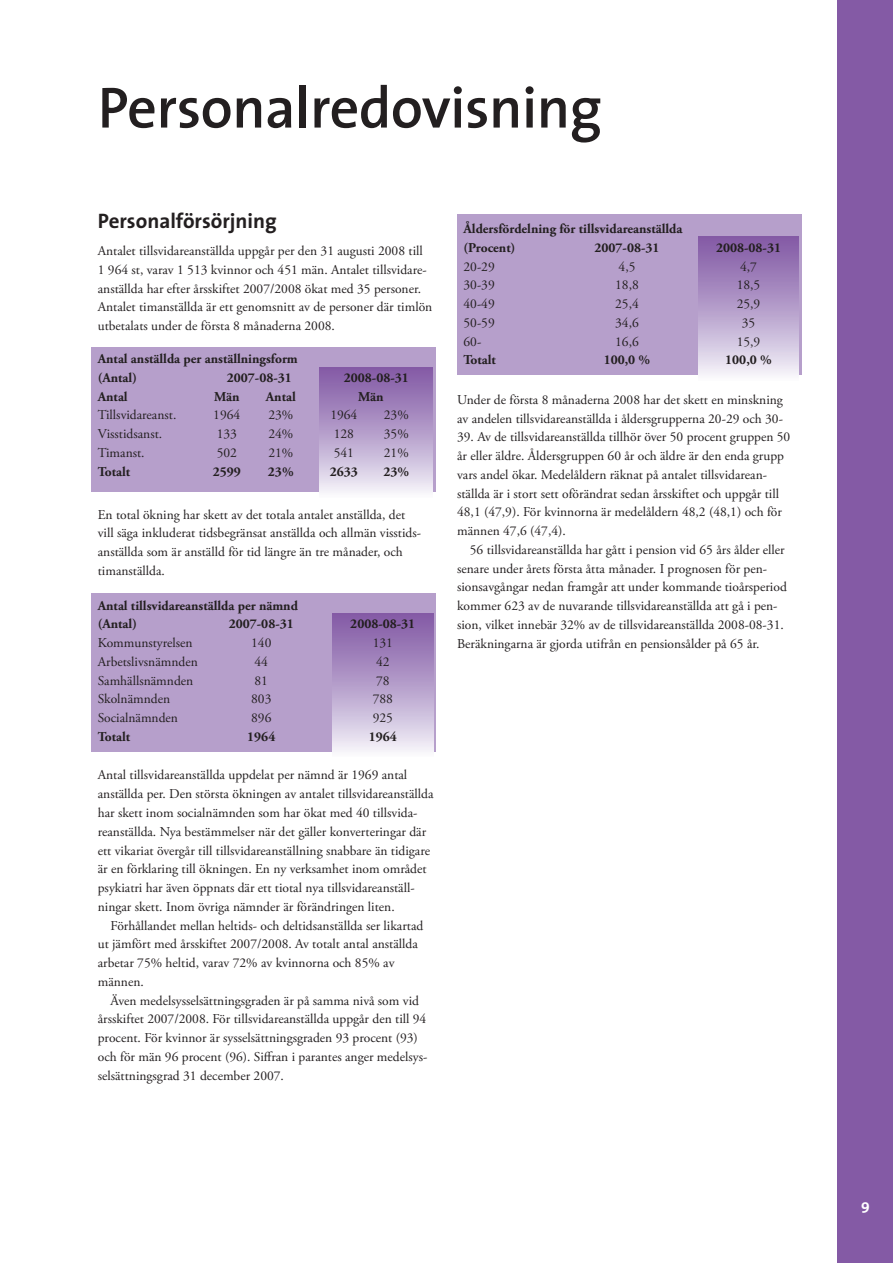
<style>
.page{position:relative;width:893px;height:1263px;background:#fff}
.page>*{position:absolute;margin:0;border:0;box-sizing:border-box;transform-origin:0 0}
.Huvudrubrik{font:600 58.5px "The Sans";letter-spacing:-.01em;color:#231f20}
.Mellanrubrik{font:700 21px "The Sans";color:#231f20}
.t1{font:700 15px "The Sans";color:#fff}
.Brödtext_m_indrag{font:13.5px/18.8px "Adobe Garamond Pro";color:#231f20}
.Brödtext_m_indrag-2{font:700 13.5px "Adobe Garamond Pro";color:#231f20}
</style>
<div class="page">
<div style="left:838px;top:0;width:55px;height:1263px;background:#845aa5"></div>
<div style="left:91px;top:347px;width:345px;height:144px;background:#b69fcb"></div>
<div style="left:319px;top:367px;width:113px;height:130px;background:linear-gradient(to bottom,#7d52a1,#f2f1f8)"></div>
<div style="left:91px;top:593px;width:345px;height:158px;background:#b69fcb"></div>
<div style="left:332px;top:613px;width:101px;height:144px;background:linear-gradient(to bottom,#7d52a1,#f3f2f8)"></div>
<div style="left:457px;top:214px;width:344px;height:161px;background:#b69fcb"></div>
<div style="left:698px;top:237px;width:101px;height:144px;background:linear-gradient(to bottom,#7d53a1,#f4f2f9)"></div>
<p class="Huvudrubrik" style="left:98px;top:59px;width:506px">Personalredovisning</p>
<p class="Mellanrubrik" style="left:98px;top:203px;width:181px">Personalförsörjning</p>
<p class="Brödtext_m_indrag" style="left:98px;top:242px;width:336px">Antalet tillsvidareanställda uppgår per den 31 augusti 2008 till 1 964 st, varav 1 513 kvinnor och 451 män. Antalet tillsvidare&shy;anställda har efter årsskiftet 2007/2008 ökat med 35 personer.<br>Antalet timanställda är ett genomsnitt av de personer där timlön utbetalats under de första 8 månaderna 2008.</p>
<p class="Brödtext_m_indrag-2" style="left:98px;top:351px;width:201px">Antal anställda per anställningsform</p>
<p class="Brödtext_m_indrag-2" style="left:98px;top:370px;width:41px">(Antal)</p>
<p class="Brödtext_m_indrag-2" style="left:227px;top:370px;width:67px">2007-08-31</p>
<p class="Brödtext_m_indrag-2" style="left:344px;top:370px;width:67px">2008-08-31</p>
<p class="Brödtext_m_indrag-2" style="left:98px;top:388px;width:31px">Antal</p>
<p class="Brödtext_m_indrag-2" style="left:214px;top:388px;width:27px">Män</p>
<p class="Brödtext_m_indrag-2" style="left:266px;top:388px;width:31px">Antal</p>
<p class="Brödtext_m_indrag-2" style="left:358px;top:388px;width:27px">Män</p>
<p class="Brödtext_m_indrag" style="left:98px;top:406px;width:80px">Tillsvidareanst.</p>
<p class="Brödtext_m_indrag" style="left:213px;top:406px;width:29px">1964</p>
<p class="Brödtext_m_indrag" style="left:268px;top:406px;width:26px">23%</p>
<p class="Brödtext_m_indrag" style="left:330px;top:406px;width:28px">1964</p>
<p class="Brödtext_m_indrag" style="left:384px;top:406px;width:26px">23%</p>
<p class="Brödtext_m_indrag" style="left:98px;top:425px;width:66px">Visstidsanst.</p>
<p class="Brödtext_m_indrag" style="left:217px;top:425px;width:22px">133</p>
<p class="Brödtext_m_indrag" style="left:268px;top:425px;width:26px">24%</p>
<p class="Brödtext_m_indrag" style="left:334px;top:425px;width:22px">128</p>
<p class="Brödtext_m_indrag" style="left:384px;top:425px;width:26px">35%</p>
<p class="Brödtext_m_indrag" style="left:98px;top:444px;width:48px">Timanst.</p>
<p class="Brödtext_m_indrag" style="left:217px;top:444px;width:22px">502</p>
<p class="Brödtext_m_indrag" style="left:268px;top:444px;width:26px">21%</p>
<p class="Brödtext_m_indrag" style="left:334px;top:444px;width:22px">541</p>
<p class="Brödtext_m_indrag" style="left:384px;top:444px;width:26px">21%</p>
<p class="Brödtext_m_indrag-2" style="left:98px;top:463px;width:34px">Totalt</p>
<p class="Brödtext_m_indrag-2" style="left:213px;top:463px;width:30px">2599</p>
<p class="Brödtext_m_indrag-2" style="left:268px;top:463px;width:27px">23%</p>
<p class="Brödtext_m_indrag-2" style="left:330px;top:463px;width:30px">2633</p>
<p class="Brödtext_m_indrag-2" style="left:383px;top:463px;width:27px">23%</p>
<p class="Brödtext_m_indrag" style="left:98px;top:505px;width:325px">En total ökning har skett av det totala antalet anställda, det vill säga inkluderat tidsbegränsat anställda och allmän visstids&shy;anställda som är anställd för tid längre än tre månader, och timanställda.</p>
<p class="Brödtext_m_indrag-2" style="left:98px;top:597px;width:202px">Antal tillsvidareanställda per nämnd</p>
<p class="Brödtext_m_indrag-2" style="left:98px;top:616px;width:41px">(Antal)</p>
<p class="Brödtext_m_indrag-2" style="left:229px;top:616px;width:67px">2007-08-31</p>
<p class="Brödtext_m_indrag-2" style="left:350px;top:616px;width:67px">2008-08-31</p>
<p class="Brödtext_m_indrag" style="left:98px;top:634px;width:96px">Kommunstyrelsen</p>
<p class="Brödtext_m_indrag" style="left:251px;top:634px;width:22px">140</p>
<p class="Brödtext_m_indrag" style="left:373px;top:634px;width:22px">131</p>
<p class="Brödtext_m_indrag" style="left:98px;top:653px;width:102px">Arbetslivsnämnden</p>
<p class="Brödtext_m_indrag" style="left:255px;top:653px;width:15px">44</p>
<p class="Brödtext_m_indrag" style="left:376px;top:653px;width:15px">42</p>
<p class="Brödtext_m_indrag" style="left:98px;top:671px;width:97px">Samhällsnämnden</p>
<p class="Brödtext_m_indrag" style="left:255px;top:671px;width:15px">81</p>
<p class="Brödtext_m_indrag" style="left:376px;top:671px;width:15px">78</p>
<p class="Brödtext_m_indrag" style="left:98px;top:690px;width:74px">Skolnämnden</p>
<p class="Brödtext_m_indrag" style="left:251px;top:690px;width:22px">803</p>
<p class="Brödtext_m_indrag" style="left:373px;top:690px;width:22px">788</p>
<p class="Brödtext_m_indrag" style="left:98px;top:709px;width:82px">Socialnämnden</p>
<p class="Brödtext_m_indrag" style="left:251px;top:709px;width:22px">896</p>
<p class="Brödtext_m_indrag" style="left:373px;top:709px;width:22px">925</p>
<p class="Brödtext_m_indrag-2" style="left:98px;top:729px;width:34px">Totalt</p>
<p class="Brödtext_m_indrag-2" style="left:247px;top:729px;width:30px">1964</p>
<p class="Brödtext_m_indrag-2" style="left:369px;top:729px;width:30px">1964</p>
<p class="Brödtext_m_indrag" style="left:98px;top:766px;width:337px">Antal tillsvidareanställda uppdelat per nämnd är 1969 antal anställda per. Den största ökningen av antalet tillsvidareanställda har skett inom socialnämnden som har ökat med 40 tillsvida&shy;reanställda. Nya bestämmelser när det gäller konverteringar där ett vikariat övergår till tillsvidareanställning snabbare än tidigare är en förklaring till ökningen. En ny verksamhet inom området psykiatri har även öppnats där ett tiotal nya tillsvidareanställ&shy;ningar skett. Inom övriga nämnder är förändringen liten.</p>
<p class="Brödtext_m_indrag" style="left:98px;top:916px;width:327px;text-indent:13px">Förhållandet mellan heltids- och deltidsanställda ser likartad ut jämfört med årsskiftet 2007/2008. Av totalt antal anställda arbetar 75% heltid, varav 72% av kvinnorna och 85% av männen.</p>
<p class="Brödtext_m_indrag" style="left:98px;top:991px;width:331px;text-indent:13px">Även medelsysselsättningsgraden är på samma nivå som vid årsskiftet 2007/2008. För tillsvidareanställda uppgår den till 94 procent. För kvinnor är sysselsättningsgraden 93 procent (93) och för män 96 procent (96). Siffran i parantes anger medelsys&shy;selsättningsgrad 31 december 2007.</p>
<p class="Brödtext_m_indrag-2" style="left:463px;top:221px;width:220px">Åldersfördelning för tillsvidareanställda</p>
<p class="Brödtext_m_indrag-2" style="left:463px;top:240px;width:53px">(Procent)</p>
<p class="Brödtext_m_indrag-2" style="left:594px;top:240px;width:67px">2007-08-31</p>
<p class="Brödtext_m_indrag-2" style="left:716px;top:240px;width:67px">2008-08-31</p>
<p class="Brödtext_m_indrag" style="left:463px;top:257px;width:33px">20-29</p>
<p class="Brödtext_m_indrag" style="left:619px;top:257px;width:18px">4,5</p>
<p class="Brödtext_m_indrag" style="left:740px;top:257px;width:18px">4,7</p>
<p class="Brödtext_m_indrag" style="left:463px;top:276px;width:33px">30-39</p>
<p class="Brödtext_m_indrag" style="left:615px;top:276px;width:25px">18,8</p>
<p class="Brödtext_m_indrag" style="left:737px;top:276px;width:25px">18,5</p>
<p class="Brödtext_m_indrag" style="left:463px;top:295px;width:33px">40-49</p>
<p class="Brödtext_m_indrag" style="left:615px;top:295px;width:25px">25,4</p>
<p class="Brödtext_m_indrag" style="left:737px;top:295px;width:25px">25,9</p>
<p class="Brödtext_m_indrag" style="left:463px;top:314px;width:33px">50-59</p>
<p class="Brödtext_m_indrag" style="left:615px;top:314px;width:25px">34,6</p>
<p class="Brödtext_m_indrag" style="left:742px;top:314px;width:15px">35</p>
<p class="Brödtext_m_indrag" style="left:463px;top:332px;width:19px">60-</p>
<p class="Brödtext_m_indrag" style="left:615px;top:332px;width:25px">16,6</p>
<p class="Brödtext_m_indrag" style="left:737px;top:332px;width:25px">15,9</p>
<p class="Brödtext_m_indrag-2" style="left:463px;top:352px;width:34px">Totalt</p>
<p class="Brödtext_m_indrag-2" style="left:604px;top:352px;width:48px">100,0 %</p>
<p class="Brödtext_m_indrag-2" style="left:725px;top:352px;width:48px">100,0 %</p>
<p class="Brödtext_m_indrag" style="left:457px;top:391px;width:327px">Under de första 8 månaderna 2008 har det skett en minskning av andelen tillsvidareanställda i åldersgrupperna 20-29 och 30-</p>
<p class="Brödtext_m_indrag" style="left:457px;top:428px;width:335px">39. Av de tillsvidareanställda tillhör över 50 procent gruppen 50 år eller äldre. Åldersgruppen 60 år och äldre är den enda grupp vars andel ökar. Medelåldern räknat på antalet tillsvidarean&shy;ställda är i stort sett oförändrat sedan årsskiftet och uppgår till 48,1 (47,9). För kvinnorna är medelåldern 48,2 (48,1) och för männen 47,6 (47,4).</p>
<p class="Brödtext_m_indrag" style="left:457px;top:541px;width:331px;text-indent:13px">56 tillsvidareanställda har gått i pension vid 65 års ålder eller senare under årets första åtta månader. I prognosen för pen&shy;sionsavgångar nedan framgår att under kommande tioårsperiod kommer 623 av de nuvarande tillsvidareanställda att gå i pen&shy;sion, vilket innebär 32% av de tillsvidareanställda 2008-08-31.<br>Beräkningarna är gjorda utifrån en pensionsålder på 65 år.</p>
<p class="t1" style="left:861px;top:1192px;width:10px">9</p>
</div>
